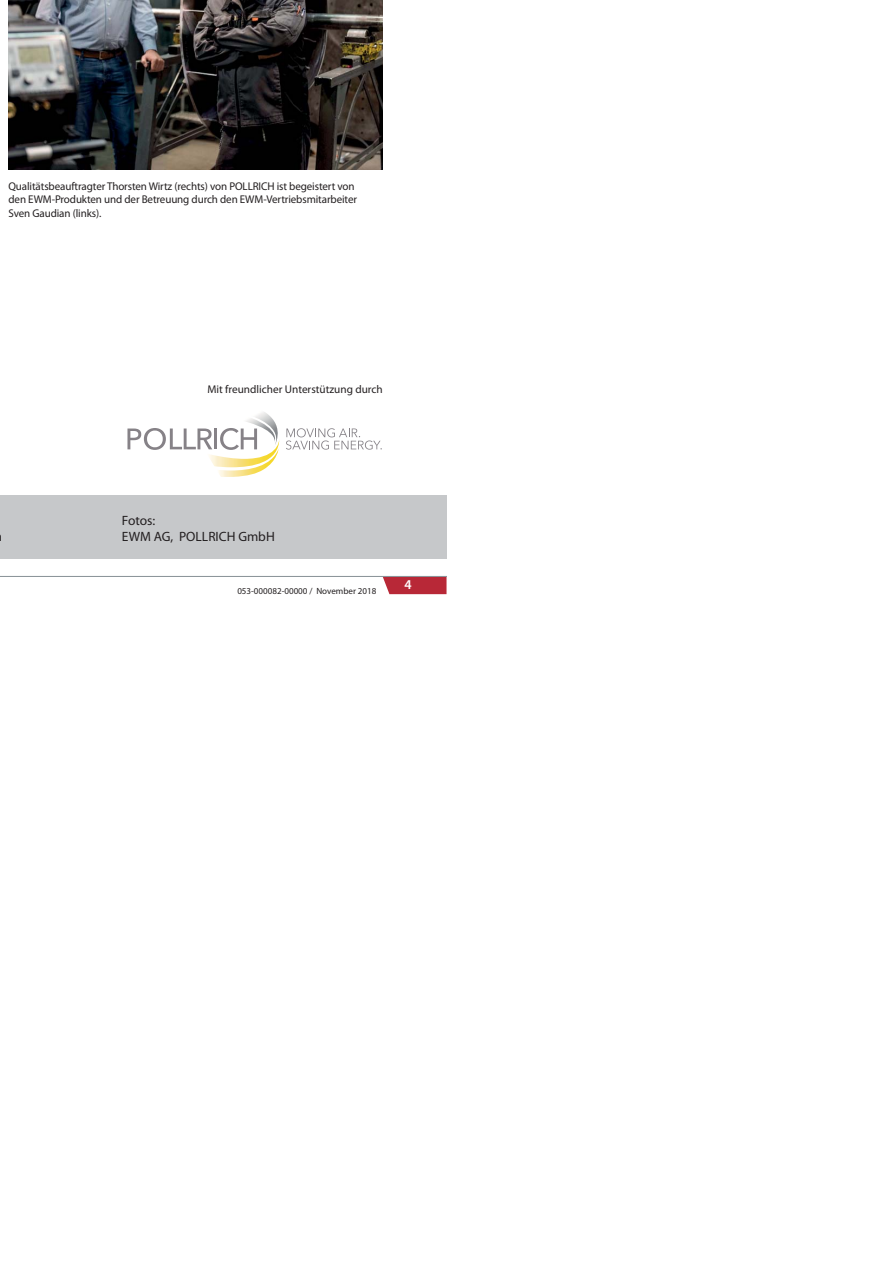
<style>
.page{position:relative;width:893px;height:1263px;background:#fff}
.page>*{position:absolute;margin:0;border:0;box-sizing:border-box;transform-origin:0 0}
.t1{font:13.5px/16.2px "Myriad Pro";color:#231f20}
.t2{font:600 13.5px "Myriad Pro";color:#fff}
.t3{font:11.25px/13.5px "Myriad Pro";letter-spacing:-.01em;color:#231f20}
.t4{font:9px "Myriad Pro";color:#231f20}
</style>
<div class="page">
<svg style="left:383px;top:577px;width:63px;height:17px"></svg>
<div style="left:0;top:495px;width:446px;height:64px;background:#c6c8ca"></div>
<hr style="left:0;top:576px;width:446px;height:1px;background:#879096">
<img style="left:9px;top:0;width:374px;height:169px">
<svg style="left:127px;top:428px;width:85px;height:22px"></svg>
<hr style="left:214px;top:429px;width:3px;height:20px;background:#868287">
<svg style="left:220px;top:428px;width:22px;height:10px"></svg>
<svg style="left:286px;top:428px;width:96px;height:22px"></svg>
<img style="left:207px;top:438px;width:71px;height:29px">
<img style="left:216px;top:449px;width:63px;height:28px">
<img style="left:253px;top:412px;width:27px;height:36px">
<img style="left:242px;top:417px;width:35px;height:25px">
<p class="t3" style="left:9px;top:180px;width:350px">Qualitätsbeauftragter Thorsten Wirtz (rechts) von POLLRICH ist begeistert von den EWM-Produkten und der Betreuung durch den EWM-Vertriebsmitarbeiter<br>Sven Gaudian (links).</p>
<p class="t3" style="left:207px;top:383px;width:177px">Mit freundlicher Unterstützung durch</p>
<p class="t1" style="left:122px;top:513px;width:154px">Fotos:<br>EWM AG, POLLRICH GmbH</p>
<p class="t4" style="left:237px;top:587px;width:140px">053-000082-00000 / November 2018</p>
<p class="t2" style="left:405px;top:580px;width:9px">4</p>
</div>
